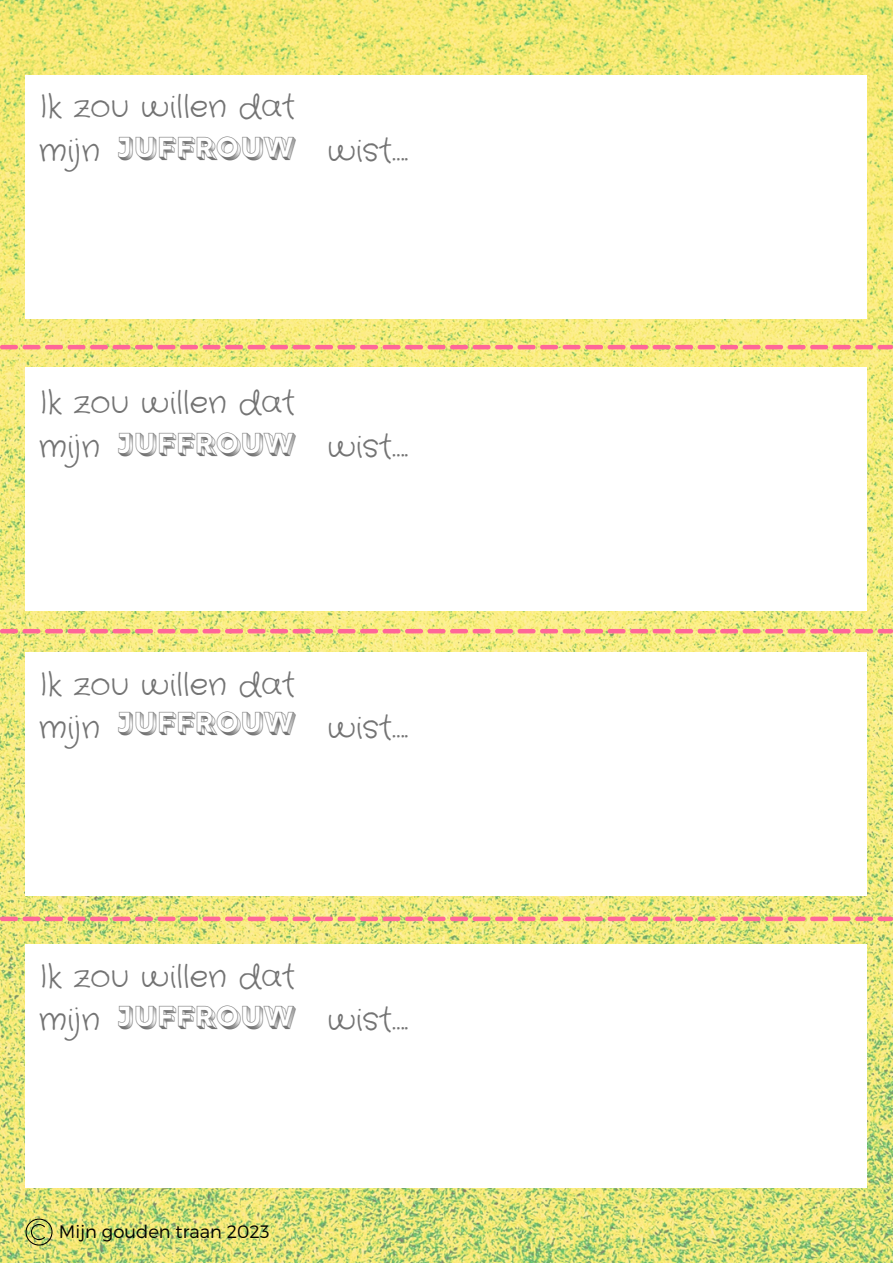
<style>
.page{position:relative;width:893px;height:1264px;background:#fff}
.page>*{position:absolute;margin:0;border:0;box-sizing:border-box;transform-origin:0 0}
.t1{font:31.5px "Crafty Girls";color:#737373}
.t2{font:31.5px "Rig Bold Halftone";color:#737373}
.t3{font:300 18px "Montserrat";color:#000}
</style>
<div class="page">
<img style="left:0;top:0;width:892px;height:1262px">
<svg style="left:0;top:629px;width:892px;height:4px"></svg>
<svg style="left:0;top:916px;width:892px;height:5px"></svg>
<div style="left:26px;top:944px;width:840px;height:243px;background:#fff"></div>
<div style="left:26px;top:76px;width:840px;height:243px;background:#fff"></div>
<div style="left:26px;top:367px;width:840px;height:243px;background:#fff"></div>
<div style="left:26px;top:652px;width:840px;height:244px;background:#fff"></div>
<svg style="left:0;top:345px;width:892px;height:4px"></svg>
<svg style="left:26px;top:1218px;width:26px;height:27px"></svg>
<p class="t1" style="left:39px;top:85px;width:258px">Ik zou willen dat</p>
<p class="t1" style="left:39px;top:129px;width:62px">mijn</p>
<p class="t1" style="left:327px;top:129px;width:82px">wist….</p>
<p class="t2" style="left:118px;top:129px;width:179px">JUFFROUW</p>
<p class="t1" style="left:39px;top:381px;width:258px">Ik zou willen dat</p>
<p class="t1" style="left:39px;top:425px;width:62px">mijn</p>
<p class="t1" style="left:327px;top:425px;width:82px">wist….</p>
<p class="t2" style="left:118px;top:425px;width:179px">JUFFROUW</p>
<p class="t1" style="left:39px;top:663px;width:258px">Ik zou willen dat</p>
<p class="t1" style="left:39px;top:706px;width:62px">mijn</p>
<p class="t1" style="left:327px;top:706px;width:82px">wist….</p>
<p class="t2" style="left:118px;top:704px;width:179px">JUFFROUW</p>
<p class="t1" style="left:39px;top:954px;width:258px">Ik zou willen dat</p>
<p class="t1" style="left:39px;top:998px;width:62px">mijn</p>
<p class="t1" style="left:327px;top:998px;width:82px">wist….</p>
<p class="t2" style="left:118px;top:998px;width:179px">JUFFROUW</p>
<p class="t3" style="left:59px;top:1219px;width:212px">Mijn gouden traan 2023</p>
</div>
